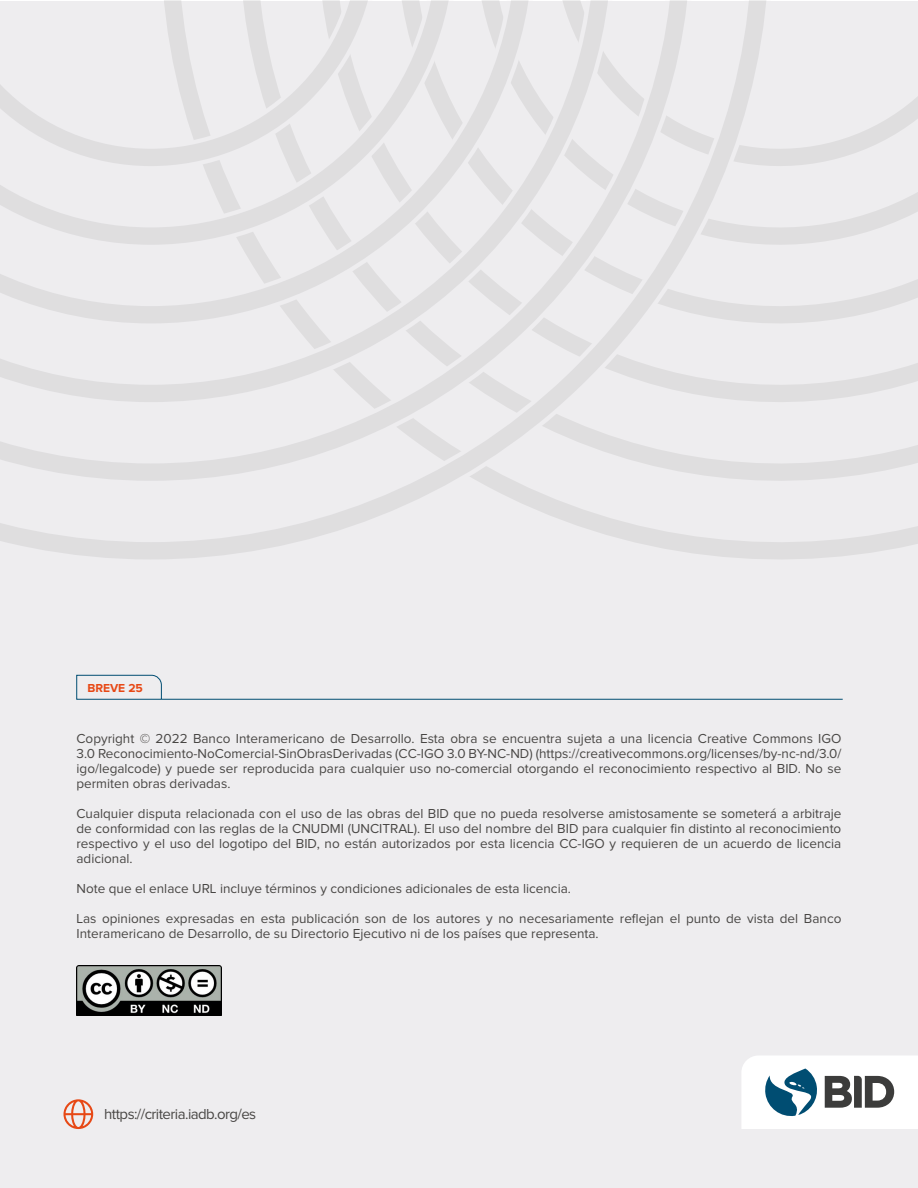
<style>
.page{position:relative;width:918px;height:1188px;background:#fff}
.page>*{position:absolute;margin:0;border:0;box-sizing:border-box;transform-origin:0 0}
.t1{font:15px "Proxima Nova";letter-spacing:-.035em;color:#484644}
.t2{font:13.5px/15px "Proxima Nova";color:#484644;text-align:justify}
.t3{font:700 12px "Proxima Nova";color:#e74815}
</style>
<div class="page">
<div style="left:0;top:1px;width:918px;height:1187px;background:#eeedef"></div>
<svg style="left:833px;top:363px;width:85px;height:87px"></svg>
<svg style="left:833px;top:279px;width:85px;height:40px"></svg>
<svg style="left:833px;top:192px;width:85px;height:48px"></svg>
<svg style="left:833px;top:97px;width:85px;height:62px"></svg>
<svg style="left:0;top:0;width:833px;height:559px"></svg>
<svg style="left:0;top:0;width:751px;height:485px"></svg>
<svg style="left:0;top:0;width:660px;height:406px"></svg>
<svg style="left:0;top:0;width:573px;height:328px"></svg>
<svg style="left:0;top:0;width:486px;height:249px"></svg>
<svg style="left:0;top:0;width:404px;height:170px"></svg>
<svg style="left:742px;top:1056px;width:176px;height:73px;background:#cdd5d8"></svg>
<svg style="left:63px;top:1099px;width:30px;height:30px"></svg>
<img style="left:77px;top:965px;width:144px;height:51px">
<svg style="left:76px;top:675px;width:86px;height:25px"></svg>
<hr style="left:162px;top:699px;width:681px;height:1px;background:#004d72">
<p class="t3" style="left:87px;top:682px;width:57px">BREVE 25</p>
<p class="t2" style="left:77px;top:732px;width:766px">Copyright © 2022 Banco Interamericano de Desarrollo. Esta obra se encuentra sujeta a una licencia Creative Commons IGO 3.0 Reconocimiento-NoComercial-SinObrasDerivadas (CC-IGO 3.0 BY-NC-ND) (https://creativecommons.org/licenses/by-nc-nd/3.0/ igo/legalcode) y puede ser reproducida para cualquier uso no-comercial otorgando el reconocimiento respectivo al BID. No se permiten obras derivadas.</p>
<p class="t2" style="left:77px;top:807px;width:766px">Cualquier disputa relacionada con el uso de las obras del BID que no pueda resolverse amistosamente se someterá a arbitraje de conformidad con las reglas de la CNUDMI (UNCITRAL). El uso del nombre del BID para cualquier fin distinto al reconocimiento respectivo y el uso del logotipo del BID, no están autorizados por esta licencia CC-IGO y requieren de un acuerdo de licencia adicional.</p>
<p class="t2" style="left:77px;top:882px;width:496px">Note que el enlace URL incluye términos y condiciones adicionales de esta licencia.</p>
<p class="t2" style="left:77px;top:912px;width:766px">Las opiniones expresadas en esta publicación son de los autores y no necesariamente reflejan el punto de vista del Banco<br>Interamericano de Desarrollo, de su Directorio Ejecutivo ni de los países que representa.</p>
<p class="t1" style="left:104px;top:1107px;width:154px">https://criteria.iadb.org/es</p>
</div>
